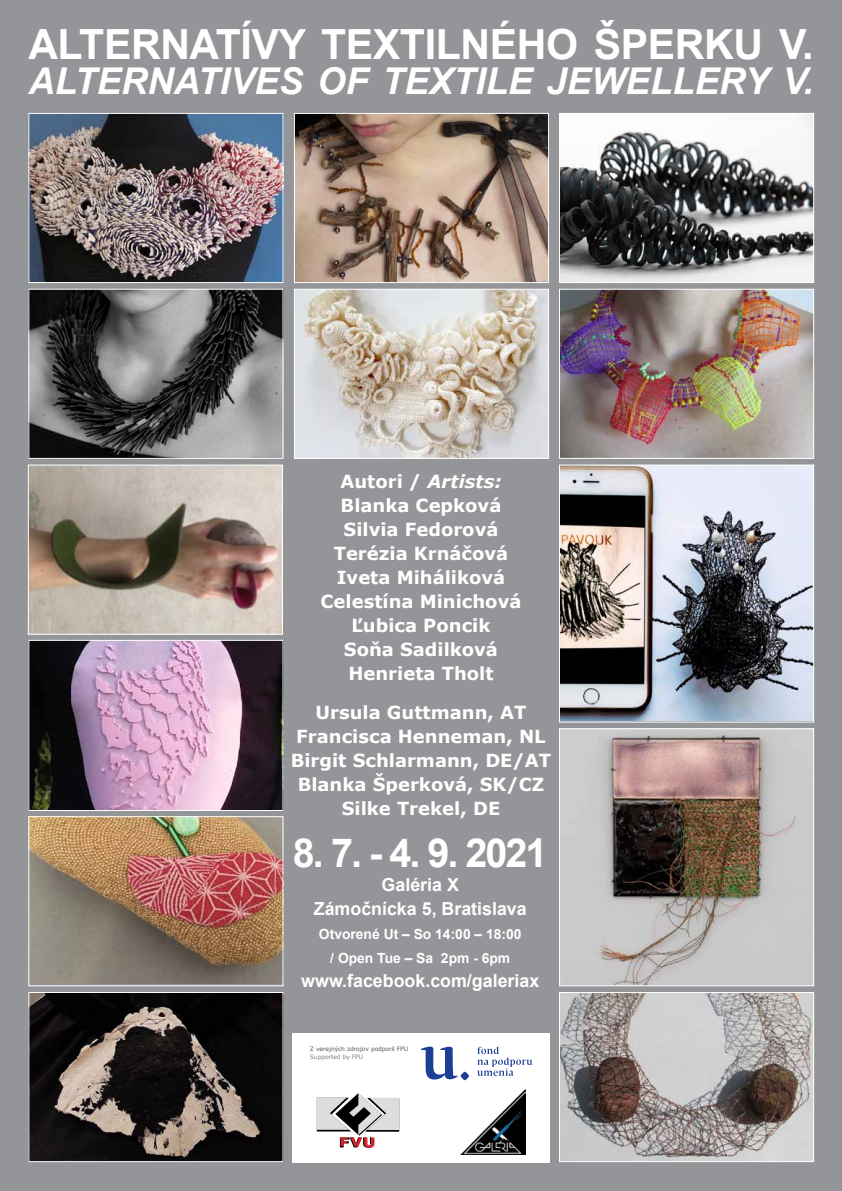
<style>
.page{position:relative;width:842px;height:1191px;background:#939598}
.page>*{position:absolute;margin:0;border:0;box-sizing:border-box;transform-origin:0 0}
.t1{font:700 41.5px "Arial";letter-spacing:-.01em;color:#fff}
.t2{font:700 40px "Arial";color:#fff}
.t3{font:italic 700 36.9px "Arial";color:#fff}
.t4{font:700 18px/24px "Verdana";color:#fff;text-align:center}
.t5{font:700 18px/24px "Arial";color:#fff;text-align:center}
.t6{font:700 14px/24px "Arial";color:#fff;text-align:center}
.t7{font:6px "Verdana";letter-spacing:-.01em;color:#58595b}
.t8{font:6px "Verdana";letter-spacing:-.01em;color:#808285}
.s1{font-style:italic}
</style>
<div class="page">
<div style="left:293px;top:1033px;width:257px;height:129px;background:#fff"></div>
<img style="left:460px;top:1089px;width:66px;height:66px">
<svg style="left:421px;top:1046px;width:37px;height:33px"></svg>
<svg style="left:477px;top:1046px;width:55px;height:29px"></svg>
<svg style="left:461px;top:1071px;width:8px;height:9px"></svg>
<img style="left:30px;top:115px;width:251px;height:166px">
<div style="left:28px;top:113px;width:255px;height:170px;border:1px solid #fff"></div>
<img style="left:30px;top:291px;width:251px;height:166px">
<div style="left:28px;top:289px;width:255px;height:170px;border:1px solid #fff"></div>
<img style="left:30px;top:466px;width:251px;height:166px">
<div style="left:28px;top:464px;width:255px;height:170px;border:1px solid #fff"></div>
<img style="left:30px;top:818px;width:251px;height:165px">
<div style="left:28px;top:816px;width:255px;height:170px;border:1px solid #fff"></div>
<img style="left:296px;top:115px;width:251px;height:166px">
<div style="left:294px;top:113px;width:255px;height:170px;border:1px solid #fff"></div>
<img style="left:296px;top:291px;width:251px;height:166px">
<div style="left:294px;top:289px;width:255px;height:170px;border:1px solid #fff"></div>
<img style="left:561px;top:466px;width:251px;height:254px">
<div style="left:559px;top:464px;width:255px;height:258px;border:1px solid #fff"></div>
<img style="left:561px;top:115px;width:251px;height:166px">
<div style="left:559px;top:113px;width:255px;height:170px;border:1px solid #fff"></div>
<img style="left:561px;top:291px;width:251px;height:166px">
<div style="left:559px;top:289px;width:255px;height:170px;border:1px solid #fff"></div>
<img style="left:30px;top:642px;width:251px;height:167px">
<div style="left:28px;top:640px;width:255px;height:171px;border:1px solid #fff"></div>
<img style="left:561px;top:994px;width:251px;height:166px">
<div style="left:559px;top:992px;width:255px;height:170px;border:1px solid #fff"></div>
<img style="left:30px;top:994px;width:251px;height:166px">
<div style="left:28px;top:992px;width:255px;height:170px;border:1px solid #fff"></div>
<img style="left:561px;top:730px;width:251px;height:254px">
<div style="left:559px;top:728px;width:255px;height:258px;border:1px solid #fff"></div>
<svg style="left:317px;top:1093px;width:82px;height:54px"></svg>
<h1 class="t1" style="left:28px;top:16px;width:787px">ALTERNATÍVY TEXTILNÉHO ŠPERKU V.</h1>
<h3 class="t3" style="left:28px;top:56px;width:787px">ALTERNATIVES OF TEXTILE JEWELLERY V.</h3>
<p class="t4" style="left:321px;top:469px;width:202px">Autori / <span class="s1">Artists:<br></span>Blanka Cepková<br>Silvia Fedorová<br>Terézia Krnáčová<br>Iveta Miháliková<br>Celestína Minichová<br>Ľubica Poncik<br>Soňa Sadilková<br>Henrieta Tholt</p>
<p class="t4" style="left:291px;top:700px;width:262px">Ursula Guttmann, AT<br>Francisca Henneman, NL<br>Birgit Schlarmann, DE/AT<br>Blanka Šperková, SK/CZ<br>Silke Trekel, DE</p>
<h2 class="t2" style="left:293px;top:826px;width:256px">8. 7. - 4. 9. 2021</h2>
<p class="t5" style="left:314px;top:873px;width:214px">Galéria X<br>Zámočnícka 5, Bratislava</p>
<p class="t6" style="left:319px;top:922px;width:204px">Otvorené Ut – So 14:00 – 18:00 / Open Tue – Sa 2pm - 6pm</p>
<p class="t5" style="left:301px;top:969px;width:240px">www.facebook.com/galeriax</p>
<p class="t7" style="left:310px;top:1044px;width:100px">Z verejných zdrojov podporil FPU</p>
<p class="t8" style="left:310px;top:1052px;width:55px">Supported by FPU</p>
</div>
